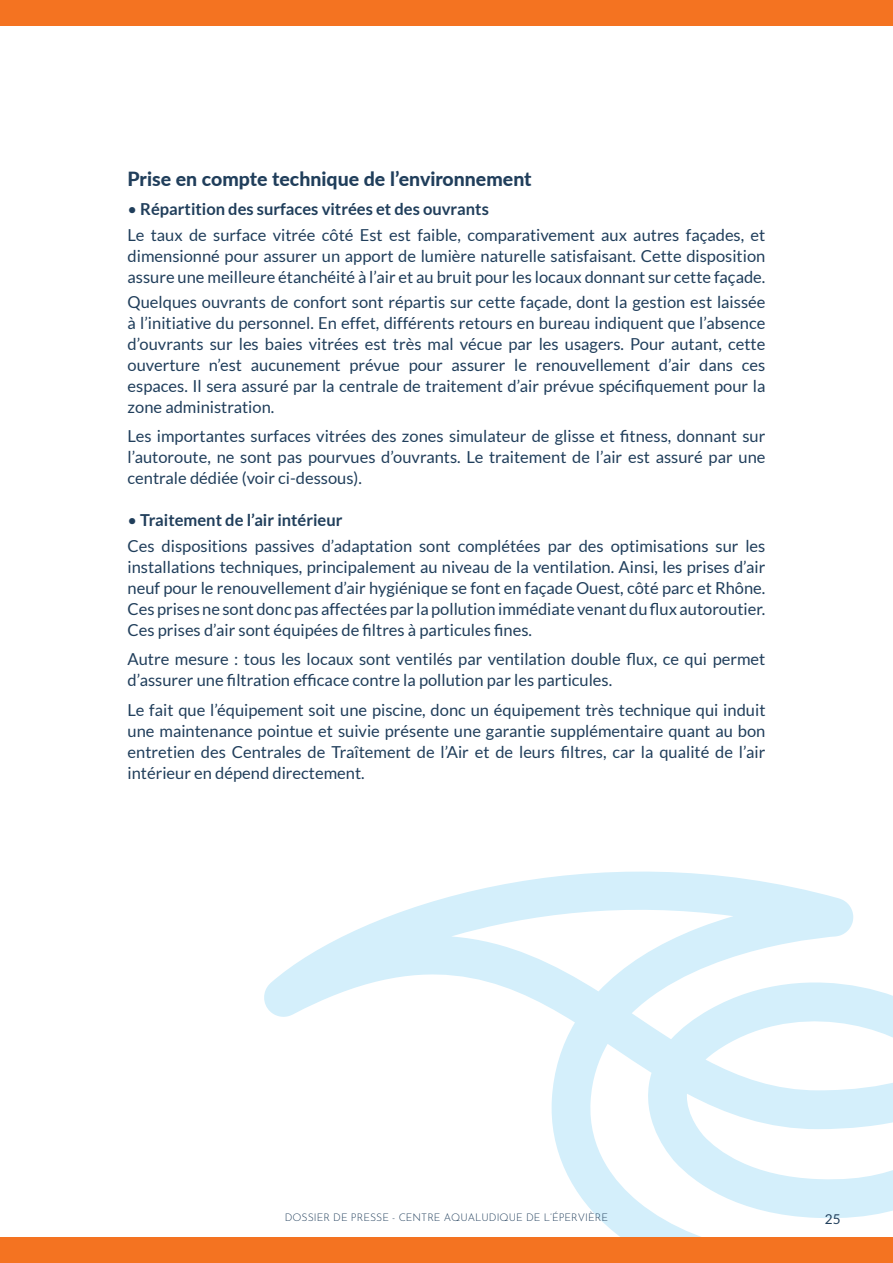
<style>
.page{position:relative;width:893px;height:1263px;background:#fff}
.page>*{position:absolute;margin:0;border:0;box-sizing:border-box;transform-origin:0 0}
.t1{font:800 19.5px "Lato";color:#203e5b}
.t2{font:16.5px/21px "Lato";color:#203e5b;text-align:justify}
.t3{font:700 16.5px "Lato";color:#203e5b}
.t4{font:13.5px "Lato";color:#203e5b}
.t5{font:300 10.5px "Josefin Sans";color:#203e5b}
.s1{font-weight:400}
</style>
<div class="page">
<svg style="left:264px;top:871px;width:629px;height:366px"></svg>
<div style="left:0;top:0;width:893px;height:26px;background:#f47321"></div>
<div style="left:0;top:1237px;width:893px;height:26px;background:#f47321"></div>
<p class="t1" style="left:128px;top:164px;width:406px">Prise en compte technique de l’environnement</p>
<p class="t3" style="left:128px;top:200px;width:363px"><span class="s1">•</span> Répartition des surfaces vitrées et des ouvrants</p>
<p class="t2" style="left:128px;top:224px;width:639px">Le taux de surface vitrée côté Est est faible, comparativement aux autres façades, et dimensionné pour assurer un apport de lumière naturelle satisfaisant. Cette disposition assure une meilleure étanchéité à l’air et au bruit pour les locaux donnant sur cette façade.</p>
<p class="t2" style="left:128px;top:291px;width:639px">Quelques ouvrants de confort sont répartis sur cette façade, dont la gestion est laissée à l’initiative du personnel. En effet, différents retours en bureau indiquent que l’absence d’ouvrants sur les baies vitrées est très mal vécue par les usagers. Pour autant, cette ouverture n’est aucunement prévue pour assurer le renouvellement d’air dans ces espaces. Il sera assuré par la centrale de traitement d’air prévue spécifiquement pour la zone administration.</p>
<p class="t2" style="left:128px;top:426px;width:639px">Les importantes surfaces vitrées des zones simulateur de glisse et fitness, donnant sur l’autoroute, ne sont pas pourvues d’ouvrants. Le traitement de l’air est assuré par une centrale dédiée (voir ci-dessous).</p>
<p class="t3" style="left:128px;top:511px;width:216px"><span class="s1">•</span> Traitement de l’air intérieur</p>
<p class="t2" style="left:128px;top:535px;width:639px">Ces dispositions passives d’adaptation sont complétées par des optimisations sur les installations techniques, principalement au niveau de la ventilation. Ainsi, les prises d’air neuf pour le renouvellement d’air hygiénique se font en façade Ouest, côté parc et Rhône.<br>Ces prises ne sont donc pas affectées par la pollution immédiate venant du flux autoroutier.<br>Ces prises d’air sont équipées de filtres à particules fines.</p>
<p class="t2" style="left:128px;top:648px;width:639px">Autre mesure : tous les locaux sont ventilés par ventilation double flux, ce qui permet d’assurer une filtration efficace contre la pollution par les particules.</p>
<p class="t2" style="left:128px;top:699px;width:639px">Le fait que l’équipement soit une piscine, donc un équipement très technique qui induit une maintenance pointue et suivie présente une garantie supplémentaire quant au bon entretien des Centrales de Traîtement de l’Air et de leurs filtres, car la qualité de l’air intérieur en dépend directement.</p>
<p class="t5" style="left:285px;top:1209px;width:325px">DOSSIER DE PRESSE - CENTRE AQUALUDIQUE DE L’ÉPERVIÈRE</p>
<p class="t4" style="left:825px;top:1211px;width:17px">25</p>
</div>
